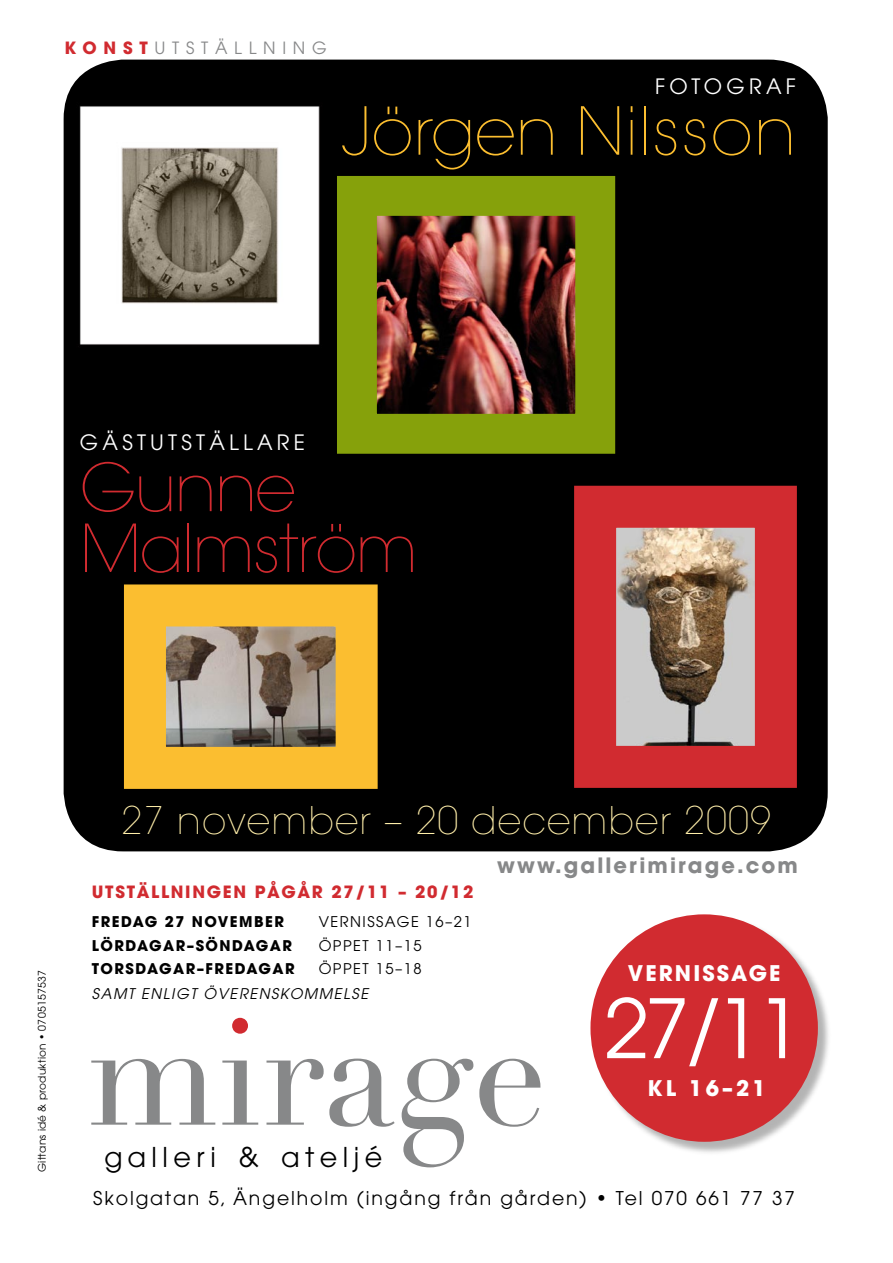
<style>
.page{position:relative;width:893px;height:1263px;background:#fff}
.page>*{position:absolute;margin:0;border:0;box-sizing:border-box;transform-origin:0 0}
.t1{font:81px "Avant Garde";color:#fff}
.t2{font:200 65.55px/60.9px "Avant Garde";letter-spacing:-.025em;color:#d12b30}
.t3{font:200 65.55px "Avant Garde";letter-spacing:.02em;color:#fbbe30}
.t4{font:200 37.8px "Avant Garde";letter-spacing:.03em;color:#ffefaa}
.t5{font:27.15px "Avant Garde";letter-spacing:.2em;color:#000}
.t6{font:700 21.45px "Avant Garde";letter-spacing:.1em;color:#fff}
.t7{font:21px "Avant Garde";letter-spacing:.2em;color:#fff}
.t8{font:700 21px "Avant Garde";letter-spacing:.1em;color:#878889}
.t9{font:18.9px "Avant Garde";letter-spacing:.1em;color:#000}
.t10{font:700 16.8px "Avant Garde";letter-spacing:.1em;color:#d12b30}
.t11{font:16.8px "Avant Garde";letter-spacing:.4em;color:#878889}
.t12{font:700 14.7px "Avant Garde";letter-spacing:.1em;color:#000}
.t13{font:14.7px "Avant Garde";letter-spacing:.1em;color:#000}
.t14{font:italic 14.7px "Avant Garde";letter-spacing:.1em;color:#000}
.t15{font:10.5px "Avant Garde";letter-spacing:.02em;color:#000}
.s1{font-weight:700;color:#d12b30}
</style>
<div class="page">
<div style="left:64px;top:60px;width:764px;height:791px;background:#000;border-radius:60px"></div>
<svg style="left:91px;top:1059px;width:124px;height:66px"></svg>
<svg style="left:222px;top:1060px;width:36px;height:65px"></svg>
<svg style="left:232px;top:1018px;width:16px;height:16px"></svg>
<svg style="left:266px;top:1058px;width:129px;height:69px"></svg>
<svg style="left:402px;top:1059px;width:71px;height:108px"></svg>
<svg style="left:479px;top:1059px;width:61px;height:68px"></svg>
<div style="left:591px;top:915px;width:241px;height:241px;background:#000;opacity:.3"></div>
<div style="left:592px;top:916px;width:224px;height:224px;background:#d12b30;border-radius:50%"></div>
<img style="left:79px;top:106px;width:241px;height:239px">
<img style="left:167px;top:627px;width:168px;height:119px">
<div style="left:124px;top:584px;width:254px;height:205px;border:42px solid #fbbe30"></div>
<img style="left:617px;top:529px;width:137px;height:216px">
<div style="left:574px;top:486px;width:223px;height:302px;border:42px solid #d12b30"></div>
<img style="left:378px;top:217px;width:196px;height:196px">
<div style="left:337px;top:176px;width:278px;height:278px;border:40px solid #86a10b"></div>
<p class="t11" style="left:65px;top:38px;width:264px"><span class="s1">KONST</span>UTSTÄLLNING</p>
<p class="t7" style="left:655px;top:74px;width:142px">FOTOGraF</p>
<h2 class="t3" style="left:342px;top:92px;width:456px">Jörgen Nilsson</h2>
<p class="t7" style="left:80px;top:430px;width:227px">GÄSTUTSTÄLLare</p>
<h2 class="t2" style="left:80px;top:458px;width:339px">Gunne<br>Malmström</h2>
<p class="t15" style="left:36px;top:1172px;width:203px;rotate:-90deg">Gittans idé &amp; produktion • 0705157537</p>
<h3 class="t4" style="left:121px;top:798px;width:652px">27 november – 20 december 2009</h3>
<p class="t10" style="left:92px;top:881px;width:383px">UTSTÄLLNINGEN PÅGÅR 27/11 – 20/12</p>
<p class="t12" style="left:92px;top:912px;width:194px">FREDAG 27 NOVEMBER</p>
<p class="t13" style="left:319px;top:913px;width:154px">VerNISSaGe 16–21</p>
<p class="t12" style="left:92px;top:935px;width:202px">LÖRDAGAR–SÖNDAGAR</p>
<p class="t13" style="left:319px;top:936px;width:105px">ÖPPeT 11–15</p>
<p class="t12" style="left:92px;top:959px;width:204px">TORSDAGAR–FREDAGAR</p>
<p class="t13" style="left:319px;top:959px;width:105px">ÖPPeT 15–18</p>
<p class="t14" style="left:92px;top:985px;width:278px">SAMT ENLIGT ÖVERENSKOMMELSE</p>
<h3 class="t5" style="left:104px;top:1141px;width:280px">galleri &amp; ateljé</h3>
<p class="t8" style="left:497px;top:852px;width:302px">WWW.GALLERIMIRAGE.COM</p>
<p class="t6" style="left:628px;top:959px;width:154px">VERNISSAGE</p>
<h1 class="t1" style="left:604px;top:981px;width:200px">27/11</h1>
<p class="t6" style="left:647px;top:1074px;width:120px">KL 16–21</p>
<p class="t9" style="left:93px;top:1187px;width:703px">Skolgatan 5, Ängelholm (ingång från gården) • Tel 070 661 77 37</p>
</div>
